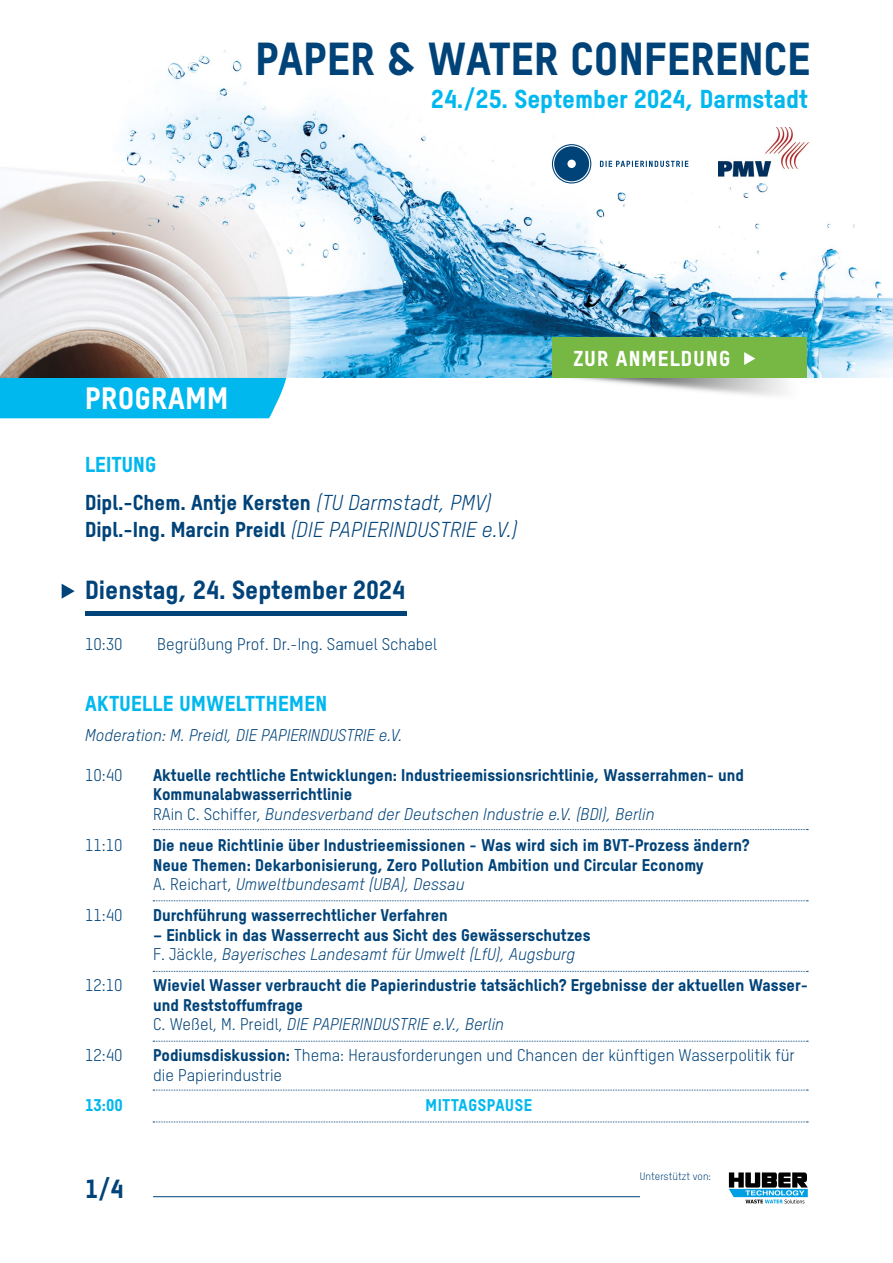
<style>
.page{position:relative;width:893px;height:1263px;background:#fff}
.page>*{position:absolute;margin:0;border:0;box-sizing:border-box;transform-origin:0 0}
.t1{font:45px "T Star Heavy";letter-spacing:.01em;color:#004379}
.t2{font:30px "T Star Heavy";letter-spacing:.02em;color:#fff}
.t3{font:25.5px "T Star Heavy";color:#004379}
.t4{font:25.2px "T Star Heavy";color:#00b8ee}
.t5{font:21px/27px "T Star Heavy";color:#004379}
.t6{font:21px "T Star Heavy";letter-spacing:.02em;color:#00b8ee}
.t7{font:21px "T Star Heavy";letter-spacing:.06em;color:#fff}
.t8{font:16.5px/19.8px "T Star Heavy";color:#004379}
.t9{font:16.5px/19.8px "T Star Regular";color:#004379}
.t10{font:italic 16.5px "T Star Regular";color:#004379}
.t11{font:16.5px "T Star Heavy";letter-spacing:.035em;color:#00b8ee}
.t12{font:10.5px "T Star Regular";color:#004379}
.s1{font-family:"T Star Regular";font-style:italic}
.s2{font-family:"T Star Regular"}
.s3{font-family:"T Star Heavy"}
</style>
<div class="page">
<img style="left:0;top:50px;width:893px;height:328px">
<svg style="left:153px;top:829px;width:655px;height:1px"></svg>
<svg style="left:62px;top:584px;width:13px;height:15px"></svg>
<hr style="left:85px;top:611px;width:321px;height:4px;background:#004379">
<svg style="left:153px;top:900px;width:655px;height:1px"></svg>
<svg style="left:153px;top:971px;width:655px;height:1px"></svg>
<svg style="left:153px;top:1041px;width:655px;height:1px"></svg>
<svg style="left:153px;top:1090px;width:655px;height:1px"></svg>
<div style="left:0;top:378px;width:286px;height:40px;background:#00b8ee"></div>
<svg style="left:153px;top:1121px;width:655px;height:1px"></svg>
<hr style="left:153px;top:1196px;width:487px;height:1px;background:#004379">
<svg style="left:729px;top:1172px;width:79px;height:31px"></svg>
<svg style="left:552px;top:144px;width:39px;height:40px"></svg>
<svg style="left:600px;top:161px;width:88px;height:6px"></svg>
<img style="left:718px;top:128px;width:122px;height:50px">
<div style="left:553px;top:338px;width:254px;height:40px;background:#76b843"></div>
<svg style="left:744px;top:352px;width:11px;height:13px"></svg>
<p class="t1" style="left:255px;top:31px;width:556px">PAPER &amp; WATER CONFERENCE</p>
<p class="t4" style="left:431px;top:83px;width:378px">24./25. September 2024, Darmstadt</p>
<p class="t2" style="left:85px;top:379px;width:144px">PROGRAMM</p>
<p class="t6" style="left:85px;top:452px;width:73px">LEITUNG</p>
<p class="t5" style="left:85px;top:488px;width:434px">Dipl.-Chem. Antje Kersten <span class="s1">(TU Darmstadt, PMV)<br></span>Dipl.-Ing. Marcin Preidl <span class="s1">(DIE PAPIERINDUSTRIE e.V.)</span></p>
<p class="t3" style="left:85px;top:574px;width:322px">Dienstag, 24. September 2024</p>
<p class="t9" style="left:85px;top:633px;width:39px">10:30</p>
<p class="t9" style="left:157px;top:633px;width:281px">Begrüßung Prof. Dr.-Ing. Samuel Schabel</p>
<p class="t7" style="left:574px;top:345px;width:158px">ZUR ANMELDUNG</p>
<p class="t6" style="left:85px;top:690px;width:244px">AKTUELLE UMWELTTHEMEN</p>
<p class="t10" style="left:85px;top:725px;width:319px">Moderation: M. Preidl, DIE PAPIERINDUSTRIE e.V.</p>
<p class="t9" style="left:85px;top:765px;width:39px">10:40</p>
<p class="t8" style="left:153px;top:764px;width:593px">Aktuelle rechtliche Entwicklungen: Industrieemissionsrichtlinie, Wasserrahmen- und<br>Kommunalabwasserrichtlinie<br><span class="s2">RAin C. Schiffer,</span> <span class="s1">Bundesverband der Deutschen Industrie e.V. (BDI), Berlin</span></p>
<p class="t9" style="left:85px;top:835px;width:39px">11:10</p>
<p class="t8" style="left:153px;top:834px;width:598px">Die neue Richtlinie über Industrieemissionen - Was wird sich im BVT-Prozess ändern?<br>Neue Themen: Dekarbonisierung, Zero Pollution Ambition und Circular Economy<br><span class="s2">A. Reichart,</span> <span class="s1">Umweltbundesamt (UBA), Dessau</span></p>
<p class="t9" style="left:85px;top:905px;width:39px">11:40</p>
<p class="t8" style="left:153px;top:904px;width:296px">Durchführung wasserrechtlicher Verfahren</p>
<p class="t8" style="left:153px;top:924px;width:439px">– Einblick in das Wasserrecht aus Sicht des Gewässerschutzes<br><span class="s2">F. Jäckle,</span> <span class="s1">Bayerisches Landesamt für Umwelt (LfU), Augsburg</span></p>
<p class="t9" style="left:85px;top:975px;width:39px">12:10</p>
<p class="t8" style="left:153px;top:974px;width:656px">Wieviel Wasser verbraucht die Papierindustrie tatsächlich? Ergebnisse der aktuellen Wasser&shy;und Reststoffumfrage<br><span class="s2">C. Weßel, M. Preidl,</span> <span class="s1">DIE PAPIERINDUSTRIE e.V., Berlin</span></p>
<p class="t9" style="left:85px;top:1045px;width:39px">12:40</p>
<p class="t9" style="left:153px;top:1045px;width:643px"><span class="s3">Podiumsdiskussion:</span> Thema: Herausforderungen und Chancen der künftigen Wasserpolitik für die Papierindustrie</p>
<p class="t11" style="left:85px;top:1095px;width:39px">13:00</p>
<p class="t11" style="left:426px;top:1095px;width:108px">MITTAGSPAUSE</p>
<p class="t3" style="left:85px;top:1172px;width:40px">1/4</p>
<p class="t12" style="left:640px;top:1170px;width:73px">Unterstützt von:</p>
</div>
